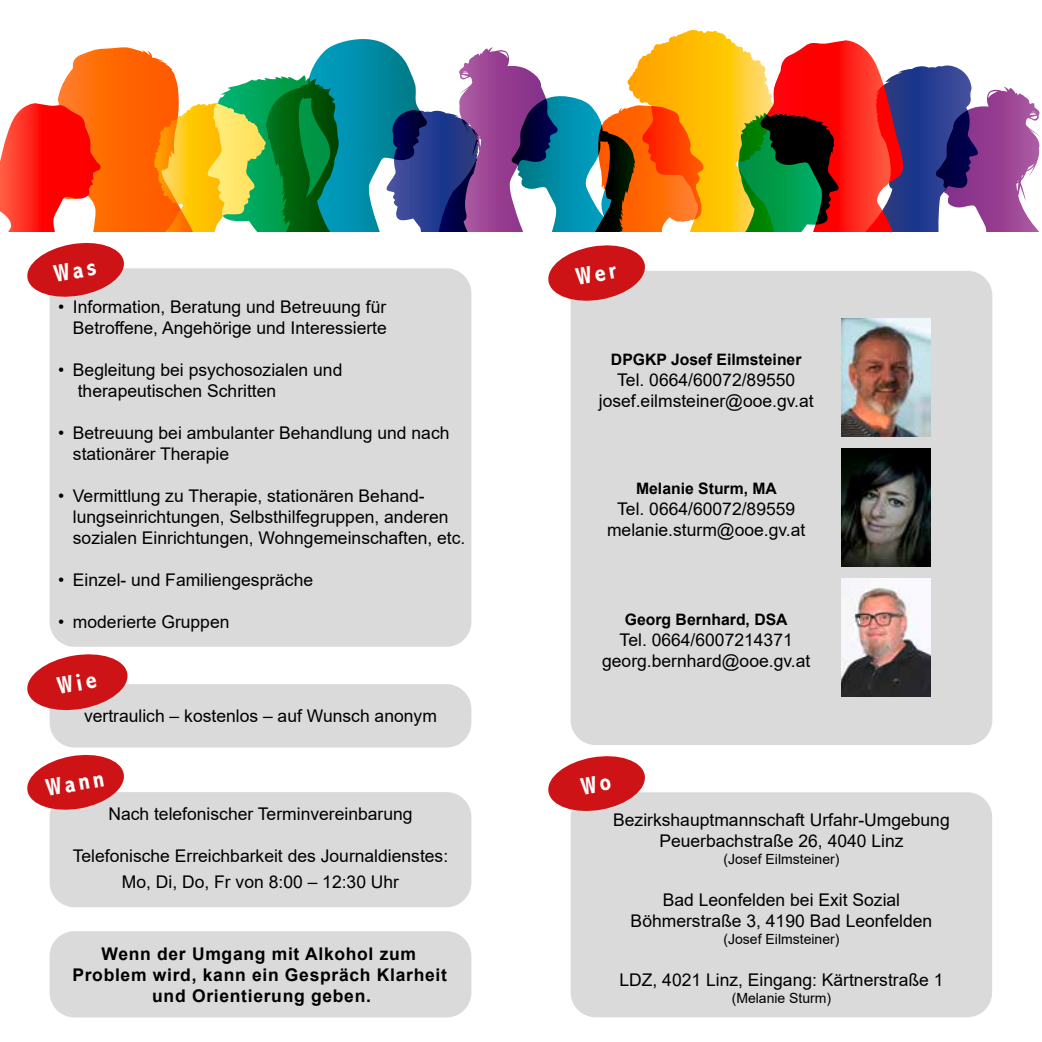
<style>
.page{position:relative;width:1042px;height:1042px;background:#fff}
.page>*{position:absolute;margin:0;border:0;box-sizing:border-box;transform-origin:0 0}
.t1{font:700 condensed 24.5px "Abadi MT Pro";color:#fff}
.t2{font:17.5px/21px "Arial";color:#000;text-align:center}
.t3{font:700 17.5px/21px "Arial";letter-spacing:.04em;color:#000;text-align:center}
.t4{font:700 15.75px "Arial";color:#000}
.t5{font:14px "Arial";color:#000}
</style>
<div class="page">
<div style="left:570px;top:792px;width:422px;height:225px;background:#dadada;border-radius:25px"></div>
<div style="left:50px;top:268px;width:421px;height:379px;background:#dadada;border-radius:25px"></div>
<div style="left:50px;top:931px;width:421px;height:86px;background:#dadada;border-radius:25px"></div>
<svg style="left:0;top:30px;width:1040px;height:201px"></svg>
<div style="left:50px;top:792px;width:421px;height:115px;background:#dadada;border-radius:25px"></div>
<svg style="left:27px;top:754px;width:97px;height:58px"></svg>
<div style="left:50px;top:684px;width:421px;height:63px;background:#dadada;border-radius:25px"></div>
<div style="left:570px;top:271px;width:422px;height:474px;background:#dadada;border-radius:25px"></div>
<img style="left:842px;top:448px;width:88px;height:119px">
<img style="left:842px;top:578px;width:88px;height:119px">
<img style="left:842px;top:318px;width:88px;height:119px">
<svg style="left:27px;top:242px;width:99px;height:58px"></svg>
<svg style="left:548px;top:756px;width:97px;height:58px"></svg>
<svg style="left:27px;top:654px;width:101px;height:59px"></svg>
<svg style="left:548px;top:245px;width:97px;height:59px"></svg>
<p class="t2" style="left:58px;top:296px;width:330px;text-align:right">• Information, Beratung und Betreuung für<br>Betroffene, Angehörige und Interessierte</p>
<p class="t2" style="left:78px;top:359px;width:266px;text-align:left;text-indent:-20px">• Begleitung bei psychosozialen und therapeutischen Schritten</p>
<p class="t2" style="left:73px;top:422px;width:378px;text-align:left;text-indent:-15px">• Betreuung bei ambulanter Behandlung und nach stationärer Therapie</p>
<p class="t2" style="left:73px;top:485px;width:394px;text-align:left;text-indent:-15px">• Vermittlung zu Therapie, stationären Behand&shy;lungseinrichtungen, Selbsthilfegruppen, anderen sozialen Einrichtungen, Wohngemeinschaften, etc.</p>
<p class="t2" style="left:58px;top:569px;width:257px">• Einzel- und Familiengespräche</p>
<p class="t2" style="left:58px;top:611px;width:173px">• moderierte Gruppen</p>
<p class="t2" style="left:84px;top:705px;width:354px">vertraulich – kostenlos – auf Wunsch anonym</p>
<h1 class="t1" style="left:44px;top:774px;width:60px;rotate:-10deg">Wann</h1>
<p class="t2" style="left:108px;top:803px;width:306px">Nach telefonischer Terminvereinbarung</p>
<p class="t2" style="left:73px;top:842px;width:377px;line-height:25.9px">Telefonische Erreichbarkeit des Journaldienstes:<br>Mo, Di, Do, Fr von 8:00 – 12:30 Uhr</p>
<p class="t3" style="left:72px;top:943px;width:376px">Wenn der Umgang mit Alkohol zum<br>Problem wird, kann ein Gespräch Klarheit und Orientierung geben.</p>
<p class="t4" style="left:611px;top:349px;width:192px">DPGKP Josef Eilmsteiner</p>
<p class="t2" style="left:599px;top:370px;width:216px">Tel. 0664/60072/89550 josef.eilmsteiner@ooe.gv.at</p>
<p class="t4" style="left:636px;top:477px;width:142px">Melanie Sturm, MA</p>
<p class="t2" style="left:607px;top:498px;width:200px">Tel. 0664/60072/89559 melanie.sturm@ooe.gv.at</p>
<p class="t4" style="left:625px;top:608px;width:164px">Georg Bernhard, DSA</p>
<p class="t2" style="left:602px;top:629px;width:210px">Tel. 0664/6007214371 georg.bernhard@ooe.gv.at</p>
<p class="t2" style="left:613px;top:809px;width:338px">Bezirkshauptmannschaft Urfahr-Umgebung<br>Peuerbachstraße 26, 4040 Linz</p>
<p class="t5" style="left:723px;top:849px;width:117px">(Josef Eilmsteiner)</p>
<p class="t2" style="left:631px;top:889px;width:303px">Bad Leonfelden bei Exit Sozial<br>Böhmerstraße 3, 4190 Bad Leonfelden</p>
<p class="t5" style="left:723px;top:929px;width:117px">(Josef Eilmsteiner)</p>
<p class="t2" style="left:619px;top:969px;width:325px">LDZ, 4021 Linz, Eingang: Kärtnerstraße 1</p>
<p class="t5" style="left:732px;top:988px;width:101px">(Melanie Sturm)</p>
</div>
